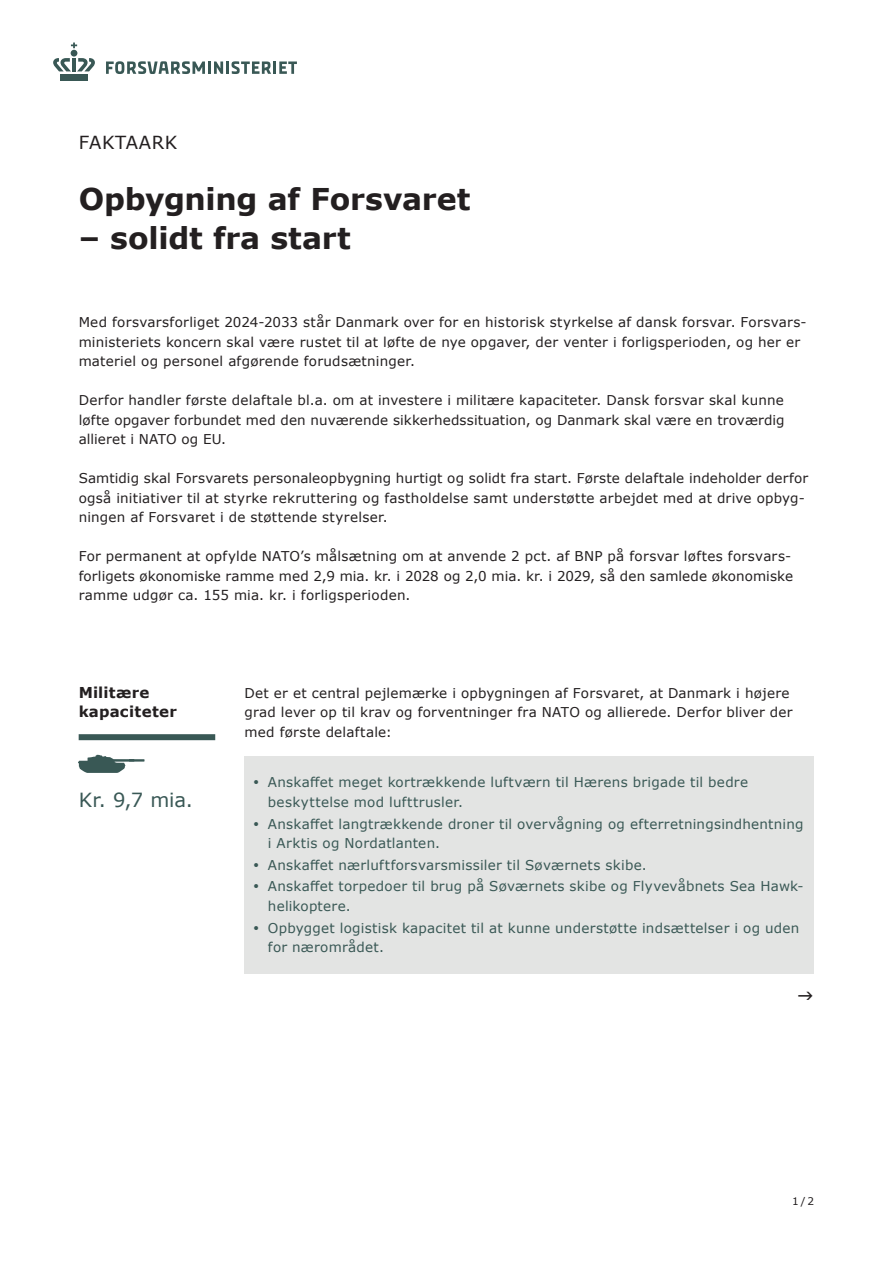
<style>
.page{position:relative;width:893px;height:1263px;background:#fff}
.page>*{position:absolute;margin:0;border:0;box-sizing:border-box;transform-origin:0 0}
.Overskrift{font:700 30px "Verdana";letter-spacing:-.01em;color:#231f20}
.Brødtekst_9_13_u_l{font:19.5px "Verdana";color:#395855}
.t1{font:18px "Verdana";letter-spacing:.035em;color:#231f20}
.Billedtekst_streg{font:700 15px/19.5px "Verdana";letter-spacing:.015em;color:#231f20}
.Brødtekst_9_13{font:13.5px/19.5px "Verdana";letter-spacing:.015em;color:#231f20}
.Brødtekst_9_13_u_l-2{font:13.5px/19.5px "Verdana";letter-spacing:.02em;color:#395855}
.Brødtekst_9_13-2{font:10.5px "Verdana";color:#231f20}
</style>
<div class="page">
<svg style="left:106px;top:61px;width:191px;height:13px"></svg>
<svg style="left:53px;top:58px;width:18px;height:13px"></svg>
<svg style="left:77px;top:58px;width:18px;height:13px"></svg>
<hr style="left:72px;top:58px;width:4px;height:13px;background:#395855">
<div style="left:60px;top:74px;width:28px;height:6px;background:#395855"></div>
<div style="left:71px;top:50px;width:6px;height:7px;background:#395855;border-radius:50%"></div>
<svg style="left:71px;top:43px;width:6px;height:5px"></svg>
<div style="left:244px;top:755px;width:570px;height:218px;background:#e3e4e3"></div>
<div style="left:79px;top:734px;width:136px;height:6px;background:#395855"></div>
<svg style="left:78px;top:755px;width:67px;height:18px"></svg>
<p class="t1" style="left:79px;top:130px;width:100px">FAKTAARK</p>
<p class="Overskrift" style="left:79px;top:178px;width:393px">Opbygning af Forsvaret</p>
<p class="Overskrift" style="left:79px;top:217px;width:274px">– solidt fra start</p>
<p class="Brødtekst_9_13" style="left:79px;top:312px;width:730px">Med forsvarsforliget 2024-2033 står Danmark over for en historisk styrkelse af dansk forsvar. Forsvars&shy;ministeriets koncern skal være rustet til at løfte de nye opgaver, der venter i forligsperioden, og her er materiel og personel afgørende forudsætninger.</p>
<p class="Brødtekst_9_13" style="left:79px;top:390px;width:707px;text-align:justify">Derfor handler første delaftale bl.a. om at investere i militære kapaciteter. Dansk forsvar skal kunne løfte opgaver forbundet med den nuværende sikkerhedssituation, og Danmark skal være en troværdig allieret i NATO og EU.</p>
<p class="Brødtekst_9_13" style="left:79px;top:468px;width:731px">Samtidig skal Forsvarets personaleopbygning hurtigt og solidt fra start. Første delaftale indeholder derfor også initiativer til at styrke rekruttering og fastholdelse samt understøtte arbejdet med at drive opbyg&shy;ningen af Forsvaret i de støttende styrelser.</p>
<p class="Brødtekst_9_13" style="left:79px;top:546px;width:716px">For permanent at opfylde NATO’s målsætning om at anvende 2 pct. af BNP på forsvar løftes forsvars&shy;forligets økonomiske ramme med 2,9 mia. kr. i 2028 og 2,0 mia. kr. i 2029, så den samlede økonomiske ramme udgør ca. 155 mia. kr. i forligsperioden.</p>
<p class="Billedtekst_streg" style="left:79px;top:682px;width:100px">Militære kapaciteter</p>
<p class="Brødtekst_9_13_u_l" style="left:79px;top:787px;width:116px">Kr. 9,7 mia.</p>
<p class="Brødtekst_9_13" style="left:244px;top:683px;width:550px">Det er et central pejlemærke i opbygningen af Forsvaret, at Danmark i højere grad lever op til krav og forventninger fra NATO og allierede. Derfor bliver der med første delaftale:</p>
<p class="Brødtekst_9_13_u_l-2" style="left:268px;top:773px;width:482px;text-indent:-15px">• Anskaffet meget kortrækkende luftværn til Hærens brigade til bedre beskyttelse mod lufttrusler.</p>
<p class="Brødtekst_9_13_u_l-2" style="left:268px;top:814px;width:537px;text-indent:-15px">• Anskaffet langtrækkende droner til overvågning og efterretningsindhentning i Arktis og Nordatlanten.</p>
<p class="Brødtekst_9_13_u_l-2" style="left:253px;top:855px;width:395px">• Anskaffet nærluftforsvarsmissiler til Søværnets skibe.</p>
<p class="Brødtekst_9_13_u_l-2" style="left:268px;top:876px;width:537px;text-indent:-15px">• Anskaffet torpedoer til brug på Søværnets skibe og Flyvevåbnets Sea Hawk&shy;helikoptere.</p>
<p class="Brødtekst_9_13_u_l-2" style="left:268px;top:918px;width:533px;text-indent:-15px">• Opbygget logistisk kapacitet til at kunne understøtte indsættelser i og uden for nærområdet.</p>
<p class="Brødtekst_9_13-2" style="left:792px;top:1193px;width:23px">1/2</p>
</div>
